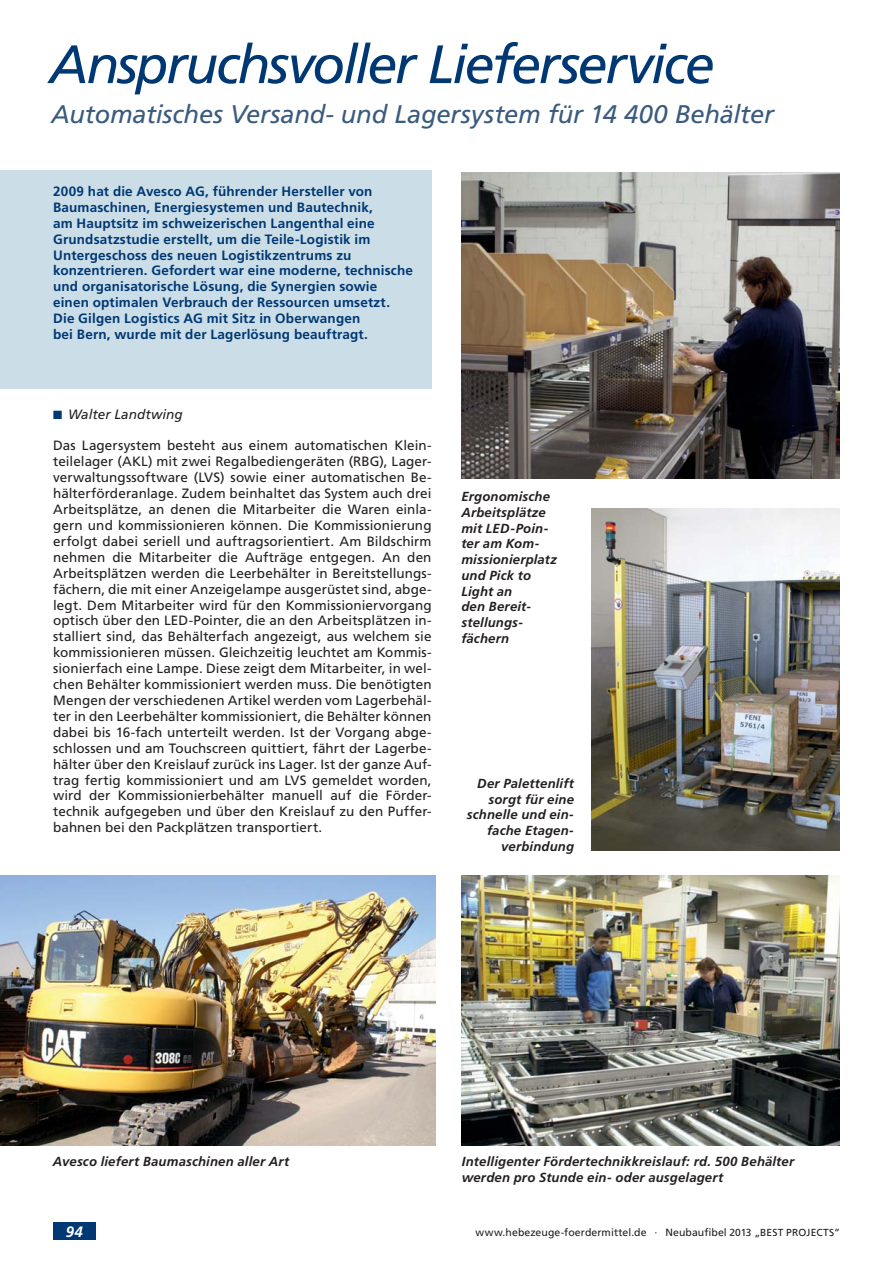
<style>
.page{position:relative;width:893px;height:1263px;background:#fff}
.page>*{position:absolute;margin:0;border:0;box-sizing:border-box;transform-origin:0 0}
.t1{font:italic 54px "Frutiger LT Std";letter-spacing:-.045em;color:#003874}
.t2{font:italic 25.5px "Frutiger LT Std";letter-spacing:-.005em;color:#3a5b7e}
.t3{font:italic 700 15px "Frutiger LT Std";color:#fff}
.t4{font:13.5px/15.9px "Frutiger LT Std";letter-spacing:.005em;color:#231f20;text-align:justify}
.t5{font:700 13.5px/15.9px "Frutiger LT Std";letter-spacing:.01em;color:#003874}
.t6{font:italic 13.5px "Frutiger LT Std";letter-spacing:.005em;color:#231f20}
.t7{font:italic 700 13.2px/15.8px "Frutiger LT Std";letter-spacing:.01em;color:#231f20}
.t8{font:10.5px "Frutiger LT Std";letter-spacing:.01em;color:#231f20}
.s1{color:#003874}
.s2{font-size:10.2px}
</style>
<div class="page">
<div style="left:53px;top:1223px;width:43px;height:17px;background:#003874"></div>
<div style="left:0;top:170px;width:432px;height:219px;background:#cbdde6"></div>
<img style="left:591px;top:508px;width:249px;height:343px">
<img style="left:0;top:876px;width:436px;height:270px">
<img style="left:461px;top:876px;width:379px;height:270px">
<img style="left:461px;top:172px;width:379px;height:306px">
<h1 class="t1" style="left:49px;top:38px;width:667px">Anspruchsvoller Lieferservice</h1>
<h2 class="t2" style="left:51px;top:102px;width:724px">Automatisches Versand- und Lagersystem für 14 400 Behälter</h2>
<p class="t5" style="left:53px;top:184px;width:361px">2009 hat die Avesco AG, führender Hersteller von Baumaschinen, Energiesystemen und Bautechnik,<br>am Hauptsitz im schweizerischen Langenthal eine Grundsatzstudie erstellt, um die Teile-Logistik im Untergeschoss des neuen Logistikzentrums zu konzentrieren. Gefordert war eine moderne, technische und organisatorische Lösung, die Synergien sowie einen optimalen Verbrauch der Ressourcen umsetzt.<br>Die Gilgen Logistics AG mit Sitz in Oberwangen<br>bei Bern, wurde mit der Lagerlösung beauftragt.</p>
<p class="t6" style="left:53px;top:407px;width:131px"><span class="s1">■</span> Walter Landtwing</p>
<p class="t4" style="left:53px;top:439px;width:380px">Das Lagersystem besteht aus einem automatischen Klein&shy;teilelager (AKL) mit zwei Regalbediengeräten (RBG), Lager&shy;verwaltungssoftware (LVS) sowie einer automatischen Be&shy;hälterförderanlage. Zudem beinhaltet das System auch drei Arbeitsplätze, an denen die Mitarbeiter die Waren einla&shy;gern und kommissionieren können. Die Kommissionierung erfolgt dabei seriell und auftragsorientiert. Am Bildschirm nehmen die Mitarbeiter die Aufträge entgegen. An den Arbeitsplätzen werden die Leerbehälter in Bereitstellungs&shy;fächern, die mit einer Anzeigelampe ausgerüstet sind, abge&shy;legt. Dem Mitarbeiter wird für den Kommissioniervorgang optisch über den LED-Pointer, die an den Arbeitsplätzen in&shy;stalliert sind, das Behälterfach angezeigt, aus welchem sie kommissionieren müssen. Gleichzeitig leuchtet am Kommis&shy;sionierfach eine Lampe. Diese zeigt dem Mit arbeiter, in wel&shy;chen Behälter kommissioniert werden muss. Die benötigten Mengen der verschiedenen Artikel werden vom Lagerbehäl&shy;ter in den Leerbehälter kommissioniert, die Behälter können dabei bis 16-fach unterteilt werden. Ist der Vorgang abge&shy;schlossen und am Touchscreen quittiert, fährt der Lagerbe&shy;hälter über den Kreislauf zurück ins Lager. Ist der ganze Auf&shy;trag fertig kommissioniert und am LVS gemeldet worden, wird der Kommissionierbehälter manuell auf die Förder&shy;technik aufgegeben und über den Kreislauf zu den Puffer&shy;bahnen bei den Packplätzen transportiert.</p>
<p class="t7" style="left:461px;top:489px;width:97px">Ergonomische<br>Arbeitsplätze mit LED-Poin&shy;ter am Kom&shy;missionierplatz und Pick to<br>Light an<br>den Bereit&shy;stellungs&shy;fächern</p>
<p class="t7" style="left:467px;top:776px;width:109px;text-align:right">Der Palettenlift sorgt für eine schnelle und ein&shy;fache Etagen&shy;verbindung</p>
<p class="t7" style="left:53px;top:1155px;width:238px">Avesco liefert Baumaschinen aller Art</p>
<p class="t7" style="left:462px;top:1155px;width:334px">Intelligenter Fördertechnikkreislauf: rd. 500 Behälter werden pro Stunde ein- oder ausgelagert</p>
<p class="t3" style="left:66px;top:1224px;width:19px">94</p>
<p class="t8" style="left:476px;top:1227px;width:366px">www.hebezeuge-foerdermittel.de · Neubaufibel <span class="s2">2013</span> „<span class="s2">BEST PROJECTS</span>“</p>
</div>
